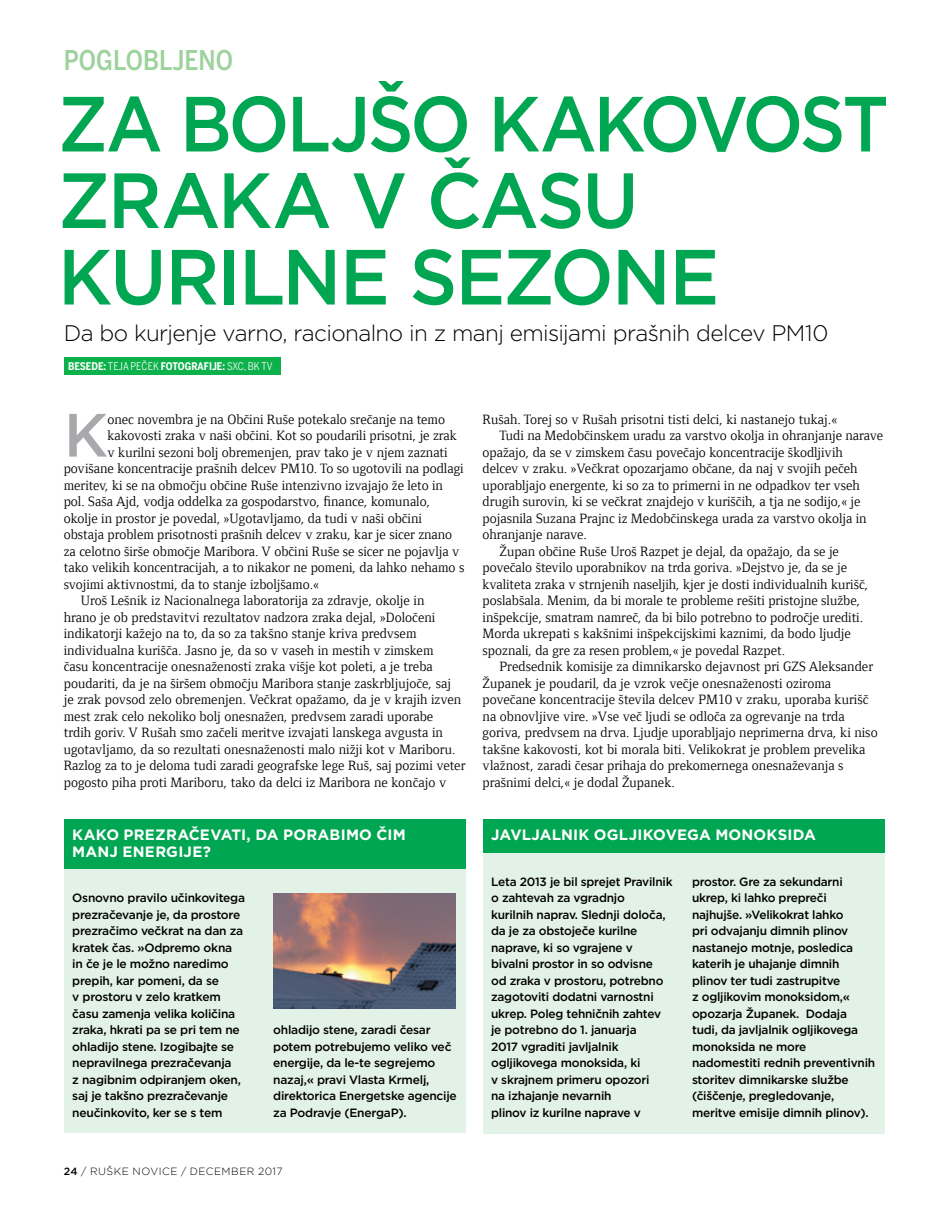
<style>
.page{position:relative;width:944px;height:1212px;background:#fff}
.page>*{position:absolute;margin:0;border:0;box-sizing:border-box;transform-origin:0 0}
.t1{font:500 78px/76.5px "Gotham";letter-spacing:-.03em;color:#00a651;scale:.92 1}
.t2{font:500 61.05px "Gotham";color:#a7a9ac}
.t3{font:500 27px "Benton Sans Cond";color:#9dd29c}
.t4{font:300 22.5px "Gotham";letter-spacing:-.025em;color:#000}
.t5{font:700 15px/16.5px "Gotham";letter-spacing:.015em;color:#fff}
.t6{font:13.8px "Foundry Form Serif";color:#000}
.t7{font:500 12px/16.5px "Gotham";letter-spacing:-.02em;color:#000}
.t8{font:700 10.5px "Benton Sans Cond";color:#fff}
.t9{font:300 10.5px "Gotham";letter-spacing:.05em;color:#000}
.s1{font-weight:400}
.s2{font-weight:500}
</style>
<div class="page">
<div style="left:483px;top:820px;width:401px;height:313px;background:#e3f2e7"></div>
<div style="left:64px;top:820px;width:402px;height:313px;background:#e3f2e7"></div>
<div style="left:64px;top:357px;width:217px;height:17px;background:#0db14b"></div>
<div style="left:64px;top:820px;width:402px;height:49px;background:#00a651"></div>
<div style="left:483px;top:820px;width:401px;height:33px;background:#00a651"></div>
<img style="left:273px;top:893px;width:182px;height:116px">
<p class="t3" style="left:64px;top:44px;width:171px">POGLOBLJENO</p>
<p class="t1" style="left:58px;top:85px;width:905px">Za boljšo kakovost zraka v času kurilne sezone</p>
<p class="t4" style="left:64px;top:319px;width:766px">Da bo kurjenje varno, racionalno in z manj emisijami prašnih delcev PM10</p>
<p class="t8" style="left:68px;top:360px;width:206px">BESEDE: <span class="s1">TEJA PEČEK</span> FOTOGRAFIJE: <span class="s1">SXC, BK TV</span></p>
<p class="t2" style="left:64px;top:395px;width:46px">K</p>
<p class="t6" style="left:107px;top:411px;width:339px">onec novembra je na Občini Ruše potekalo srečanje na temo</p>
<p class="t6" style="left:107px;top:428px;width:351px">kakovosti zraka v naši občini. Kot so poudarili prisotni, je zrak</p>
<p class="t6" style="left:107px;top:444px;width:342px">v kurilni sezoni bolj obremenjen, prav tako je v njem zaznati</p>
<p class="t6" style="left:64px;top:461px;width:401px">povišane koncentracije prašnih delcev PM10. To so ugotovili na podlagi</p>
<p class="t6" style="left:64px;top:477px;width:381px">meritev, ki se na območju občine Ruše intenzivno izvajajo že leto in</p>
<p class="t6" style="left:64px;top:494px;width:368px">pol. Saša Ajd, vodja oddelka za gospodarstvo, finance, komunalo,</p>
<p class="t6" style="left:64px;top:510px;width:360px">okolje in prostor je povedal, »Ugotavljamo, da tudi v naši občini</p>
<p class="t6" style="left:64px;top:527px;width:390px">obstaja problem prisotnosti prašnih delcev v zraku, kar je sicer znano</p>
<p class="t6" style="left:64px;top:543px;width:397px">za celotno širše območje Maribora. V občini Ruše se sicer ne pojavlja v</p>
<p class="t6" style="left:64px;top:560px;width:402px">tako velikih koncentracijah, a to nikakor ne pomeni, da lahko nehamo s</p>
<p class="t6" style="left:64px;top:576px;width:257px">svojimi aktivnostmi, da to stanje izboljšamo.«</p>
<p class="t6" style="left:81px;top:593px;width:345px">Uroš Lešnik iz Nacionalnega laboratorija za zdravje, okolje in</p>
<p class="t6" style="left:64px;top:609px;width:373px">hrano je ob predstavitvi rezultatov nadzora zraka dejal, »Določeni</p>
<p class="t6" style="left:64px;top:626px;width:354px">indikatorji kažejo na to, da so za takšno stanje kriva predvsem</p>
<p class="t6" style="left:64px;top:642px;width:371px">individualna kurišča. Jasno je, da so v vaseh in mestih v zimskem</p>
<p class="t6" style="left:64px;top:659px;width:371px">času koncentracije onesnaženosti zraka višje kot poleti, a je treba</p>
<p class="t6" style="left:64px;top:675px;width:389px">poudariti, da je na širšem območju Maribora stanje zaskrbljujoče, saj</p>
<p class="t6" style="left:64px;top:692px;width:399px">je zrak povsod zelo obremenjen. Večkrat opažamo, da je v krajih izven</p>
<p class="t6" style="left:64px;top:708px;width:371px">mest zrak celo nekoliko bolj onesnažen, predvsem zaradi uporabe</p>
<p class="t6" style="left:64px;top:725px;width:381px">trdih goriv. V Rušah smo začeli meritve izvajati lanskega avgusta in</p>
<p class="t6" style="left:64px;top:741px;width:393px">ugotavljamo, da so rezultati onesnaženosti malo nižji kot v Mariboru.</p>
<p class="t6" style="left:64px;top:758px;width:403px">Razlog za to je deloma tudi zaradi geografske lege Ruš, saj pozimi veter</p>
<p class="t6" style="left:64px;top:774px;width:384px">pogosto piha proti Mariboru, tako da delci iz Maribora ne končajo v</p>
<p class="t5" style="left:72px;top:826px;width:335px">KAKO PREZRAČEVATI, DA PORABIMO ČIM<br>MANJ ENERGIJE?</p>
<p class="t7" style="left:72px;top:889px;width:174px">Osnovno pravilo učinkovitega prezračevanje je, da prostore prezračimo večkrat na dan za kratek čas. »Odpremo okna in če je le možno naredimo prepih, kar pomeni, da se<br>v prostoru v zelo kratkem času zamenja velika količina zraka, hkrati pa se pri tem ne ohladijo stene. I zogibajte se nepravilnega prezračevanja<br>z nagibnim odpiranjem oken, saj je takšno prezračevanje neučinkovito, ker se s tem</p>
<p class="t7" style="left:273px;top:1021px;width:185px">ohladijo stene, zaradi česar potem potrebujemo veliko več energije, da le-te segrejemo nazaj,« pravi Vlasta Krmelj, direktorica Energetske agencije za Podravje (EnergaP).</p>
<p class="t6" style="left:483px;top:411px;width:356px">Rušah. Torej so v Rušah prisotni tisti delci, ki nastanejo tukaj.«</p>
<p class="t6" style="left:500px;top:428px;width:385px">Tudi na Medobčinskem uradu za varstvo okolja in ohranjanje narave</p>
<p class="t6" style="left:483px;top:444px;width:362px">opažajo, da se v zimskem času povečajo koncentracije škodljivih</p>
<p class="t6" style="left:483px;top:461px;width:376px">delcev v zraku. »Večkrat opozarjamo občane, da naj v svojih pečeh</p>
<p class="t6" style="left:483px;top:477px;width:379px">uporabljajo energente, ki so za to primerni in ne odpadkov ter vseh</p>
<p class="t6" style="left:483px;top:494px;width:379px">drugih surovin, ki se večkrat znajdejo v kuriščih, a tja ne sodijo,« je</p>
<p class="t6" style="left:483px;top:510px;width:385px">pojasnila Suzana Prajnc iz Medobčinskega urada za varstvo okolja in</p>
<p class="t6" style="left:483px;top:527px;width:106px">ohranjanje narave.</p>
<p class="t6" style="left:500px;top:543px;width:341px">Župan občine Ruše Uroš Razpet je dejal, da opažajo, da se je</p>
<p class="t6" style="left:483px;top:560px;width:366px">povečalo število uporabnikov na trda goriva. »Dejstvo je, da se je</p>
<p class="t6" style="left:483px;top:576px;width:387px">kvaliteta zraka v strnjenih naseljih, kjer je dosti individualnih kurišč,</p>
<p class="t6" style="left:483px;top:593px;width:379px">poslabšala. Menim, da bi morale te probleme rešiti pristojne službe,</p>
<p class="t6" style="left:483px;top:609px;width:382px">inšpekcije, smatram namreč, da bi bilo potrebno to področje urediti.</p>
<p class="t6" style="left:483px;top:626px;width:370px">Morda ukrepati s kakšnimi inšpekcijskimi kaznimi, da bodo ljudje</p>
<p class="t6" style="left:483px;top:642px;width:304px">spoznali, da gre za resen problem,« je povedal Razpet.</p>
<p class="t6" style="left:500px;top:659px;width:375px">Predsednik komisije za dimnikarsko dejavnost pri GZS Aleksander</p>
<p class="t6" style="left:483px;top:675px;width:350px">Županek je poudaril, da je vzrok večje onesnaženosti oziroma</p>
<p class="t6" style="left:483px;top:692px;width:387px">povečane koncentracije števila delcev PM10 v zraku, uporaba kurišč</p>
<p class="t6" style="left:483px;top:708px;width:364px">na obnovljive vire. »Vse več ljudi se odloča za ogrevanje na trda</p>
<p class="t6" style="left:483px;top:725px;width:397px">goriva, predvsem na drva. Ljudje uporabljajo neprimerna drva, ki niso</p>
<p class="t6" style="left:483px;top:741px;width:384px">takšne kakovosti, kot bi morala biti. Velikokrat je problem prevelika</p>
<p class="t6" style="left:483px;top:758px;width:363px">vlažnost, zaradi česar prihaja do prekomernega onesnaževanja s</p>
<p class="t6" style="left:483px;top:774px;width:194px">prašnimi delci,« je dodal Županek.</p>
<p class="t5" style="left:491px;top:826px;width:80px">JAVLJALNIK</p>
<p class="t5" style="left:594px;top:826px;width:47px">OG LJIKOVEGA</p>
<p class="t5" style="left:715px;top:826px;width:14px">MONOK</p>
<p class="t5" style="left:778px;top:826px;width:20px">SIDA</p>
<p class="t7" style="left:491px;top:873px;width:183px">Leta 2013 je bil sprejet Pravilnik o zahtevah za vgradnjo<br>kurilnih naprav. Slednji določa, da je za obstoječe kurilne naprave, ki so vgrajene v bivalni prostor in so odvisne<br>od zraka v prostoru, potrebno zagotoviti dodatni varnostni ukrep. Poleg tehničnih zahtev je potrebno do 1. januarja<br>2017 vgraditi javljalnik ogljikovega monoksida, ki<br>v skrajnem primeru opozori<br>na izhajanje nevarnih<br>plinov iz kurilne naprave v</p>
<p class="t7" style="left:692px;top:873px;width:185px">prostor. Gre za sekundarni ukrep, ki lahko prepreči najhujše. »Velikokrat lahko<br>pri odvajanju dimnih plinov nastanejo motnje, posledica katerih je uhajanje dimnih plinov ter tudi zastrupitve<br>z ogljikovim monoksidom,« opozarja Županek. Dodaja tudi, da javljalnik ogljikovega monoksida ne more nadomestiti rednih preventivnih storitev dimnikarske službe (čiščenje, pregledovanje, meritve emisije dimnih plinov).</p>
<p class="t9" style="left:64px;top:1164px;width:143px"><span class="s2">24</span> / Ruške novice / DECE</p>
<p class="t9" style="left:222px;top:1164px;width:62px">MBER 2017</p>
</div>
